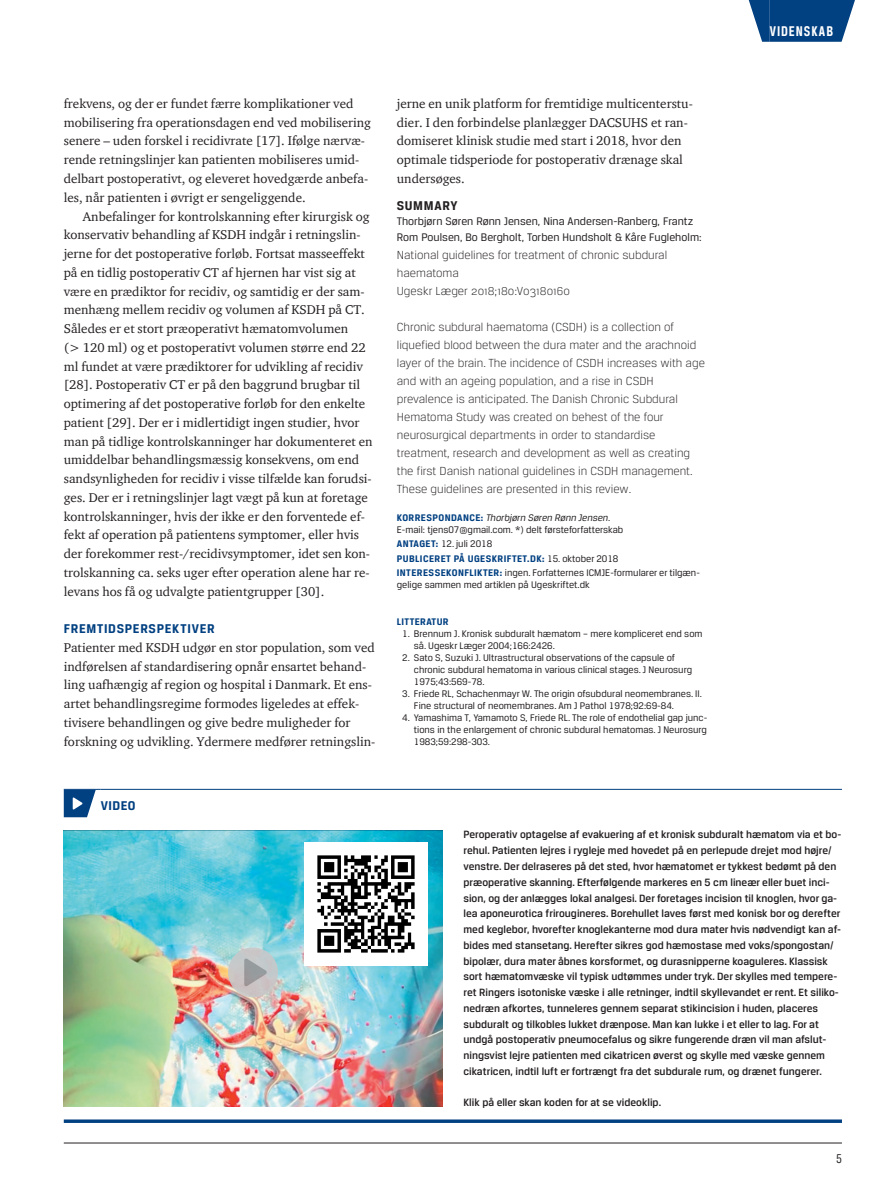
<style>
.page{position:relative;width:893px;height:1191px;background:#fff}
.page>*{position:absolute;margin:0;border:0;box-sizing:border-box;transform-origin:0 0}
.t1{font:700 15px "Breuer Condensed";letter-spacing:.065em;color:#fff}
.t2{font:700 13.5px "Breuer Text";letter-spacing:.05em;color:#014081}
.t3{font:700 13.5px "Breuer Text";color:#231f20}
.t4{font:13.5px "Breuer Condensed";color:#231f20}
.t5{font:13.05px/18.8px "ITC Charter Com";color:#231f20}
.t6{font:300 12.45px/18px "Breuer Text";color:#231f20}
.t7{font:11.7px/15.8px "Breuer Text";color:#231f20}
.t8{font:500 11.25px/15.8px "Breuer Text";color:#231f20}
.t9{font:10.2px/12px "Breuer Text";color:#231f20}
.t10{font:700 10.2px "Breuer Text";letter-spacing:.04em;color:#014081}
.s1{font-weight:700;color:#014081}
.s2{font-style:italic}
</style>
<div class="page">
<hr style="left:64px;top:1142px;width:778px;height:1px;background:#231f20">
<div style="left:770px;top:0;width:64px;height:42px;background:#014081"></div>
<svg style="left:749px;top:0;width:21px;height:42px"></svg>
<svg style="left:834px;top:0;width:21px;height:42px"></svg>
<hr style="left:64px;top:789px;width:37px;height:1px;background:#014081">
<hr style="left:101px;top:789px;width:741px;height:1px;background:#014081">
<svg style="left:64px;top:789px;width:32px;height:28px"></svg>
<img style="left:64px;top:830px;width:378px;height:276px">
<div style="left:228px;top:947px;width:50px;height:50px;background:#c7c8ca;border-radius:50%"></div>
<svg style="left:244px;top:958px;width:23px;height:29px"></svg>
<img style="left:305px;top:842px;width:123px;height:123px">
<svg style="left:64px;top:1119px;width:778px;height:4px;background:#235991"></svg>
<p class="t1" style="left:770px;top:23px;width:65px">VIDENSKAB</p>
<p class="t5" style="left:64px;top:94px;width:309px">frekvens, og der er fundet færre komplikationer ved mobilisering fra operationsdagen end ved mobilisering senere – uden forskel i recidivrate [17]. Ifølge nærvæ&shy;rende retningslinjer kan patienten mobiliseres umid&shy;delbart postoperativt, og eleveret hovedgærde anbefa&shy;les, når patienten i øvrigt er sengeliggende.</p>
<p class="t5" style="left:64px;top:206px;width:310px;text-indent:19px">Anbefalinger for kontrolskanning efter kirurgisk og konservativ behandling af KSDH indgår i retningslin&shy;jerne for det postoperative forløb. Fortsat masseeffekt på en tidlig postoperativ CT af hjernen har vist sig at være en prædiktor for recidiv, og samtidig er der sam&shy;menhæng mellem recidiv og volumen af KSDH på CT.<br>Således er et stort præoperativt hæmatomvolumen<br>(&gt; 120 ml) og et postoperativt volumen større end 22 ml fundet at være prædiktorer for udvikling af recidiv [28]. Postoperativ CT er på den baggrund brugbar til optimering af det postoperative forløb for den enkelte patient [29]. Der er i midlertidigt ingen studier, hvor man på tidlige kontrolskanninger har dokumenteret en umiddelbar behandlingsmæssig konsekvens, om end sandsynligheden for recidiv i visse tilfælde kan forudsi&shy;ges. Der er i retningslinjer lagt vægt på kun at foretage kontrolskanninger, hvis der ikke er den forventede ef&shy;fekt af operation på patientens symptomer, eller hvis der forekommer rest-/recidivsymptomer, idet sen kon&shy;trolskanning ca. seks uger efter operation alene har re&shy;levans hos få og udvalgte patientgrupper [30].</p>
<p class="t2" style="left:64px;top:621px;width:153px">FREMTIDSPERSPEKTIVER</p>
<p class="t5" style="left:64px;top:638px;width:313px">Patienter med KSDH udgør en stor population, som ved indførelsen af standardisering opnår ensartet behand&shy;ling uafhængig af region og hospital i Danmark. Et ens&shy;artet behandlingsregime formodes ligeledes at effek&shy;tivisere behandlingen og give bedre muligheder for forskning og udvikling. Ydermere medfører retningslin-</p>
<p class="t2" style="left:101px;top:798px;width:16px">VIDEO</p>
<p class="t5" style="left:397px;top:94px;width:297px">jerne en unik platform for fremtidige multicenterstu&shy;dier. I den forbindelse planlægger DACSUHS et ran&shy;domiseret klinisk studie med start i 2018, hvor den optimale tidsperiode for postoperativ drænage skal undersøges.</p>
<p class="t3" style="left:397px;top:198px;width:27px">SUMMARY</p>
<p class="t7" style="left:397px;top:214px;width:306px">Thorbjørn Søren Rønn Jensen, Nina Andersen-Ranberg, Frantz<br>Rom Poulsen, Bo Bergholt, Torben Hundsholt &amp; Kåre Fugleholm:</p>
<p class="t6" style="left:397px;top:246px;width:272px">National guidelines for treatment of chronic subdural haematoma<br>Ugeskr Læger 2018;180:V03180160</p>
<p class="t6" style="left:397px;top:318px;width:310px">Chronic subdural haematoma (CSDH) is a collection of liquefied blood between the dura mater and the arachnoid layer of the brain. The incidence of CSDH increases with age and with an ageing population, and a rise in CSDH prevalence is anticipated. The Danish Chronic Subdural Hematoma Study was created on behest of the four neurosurgical departments in order to standardise treatment, research and development as well as creating the first Danish national guidelines in CSDH management.<br>These guidelines are presented in this review.</p>
<p class="t9" style="left:397px;top:512px;width:228px"><span class="s1">KORRESPONDANCE:</span> <span class="s2">Thorbjørn Søren Rønn Jensen.<br></span>E-mail: tjens07@gmail.com. *) delt førsteforfatterskab</p>
<p class="t9" style="left:397px;top:537px;width:305px;line-height:14.1px"><span class="s1">ANTAGET:</span> 12. juli 2018<br><span class="s1">PUBLICERET PÅ UGESKRIFTET.DK:</span> 15. oktober 2018<br><span class="s1">INTERESSEKONFLIKTER:</span> ingen. Forfatternes ICMJE-formularer er tilgæn-</p>
<p class="t9" style="left:397px;top:578px;width:195px">gelige sammen med artiklen på Ugeskriftet.dk</p>
<p class="t10" style="left:397px;top:615px;width:53px">LITTERATUR</p>
<p class="t9" style="left:414px;top:627px;width:290px;text-indent:-12px">1. Brennum J. Kronisk subduralt hæmatom – mere kompliceret end som så. Ugeskr Læger 2004;166:2426.</p>
<p class="t9" style="left:414px;top:651px;width:280px;text-indent:-12px">2. Sato S, Suzuki J. Ultrastructural observations of the capsule of chronic subdural hematoma in various clinical stages. J Neurosurg<br>1975;43:569-78.</p>
<p class="t9" style="left:414px;top:687px;width:289px;text-indent:-12px">3. Friede RL, Schachenmayr W. The origin ofsubdural neomembranes. II.<br>Fine structural of neomembranes. Am J Pathol 1978;92:69-84.</p>
<p class="t9" style="left:414px;top:711px;width:295px;text-align:justify;text-indent:-12px">4. Yamashima T, Yamamoto S, Friede RL. The role of endothelial gap junc&shy;tions in the enlargement of chronic subdural hematomas. J Neurosurg 1983;59:298-303.</p>
<p class="t8" style="left:463px;top:826px;width:379px">Peroperativ optagelse af evakuering af et kronisk subduralt hæmatom via et bo&shy;rehul. Patienten lejres i rygleje med hovedet på en perlepude drejet mod højre/ venstre. Der delraseres på det sted, hvor hæmatomet er tykkest bedømt på den præoperative skanning. Efterfølgende markeres en 5 cm lineær eller buet inci&shy;sion, og der anlægges lokal analgesi. Der foretages incision til knoglen, hvor ga&shy;lea aponeurotica frirougineres. Borehullet laves først med konisk bor og derefter med keglebor, hvorefter knoglekanterne mod dura mater hvis nødvendigt kan af&shy;bides med stansetang. Herefter sikres god hæmostase med voks/spongostan/ bipolær, dura mater åbnes korsformet, og durasnipperne koaguleres. Klassisk sort hæmatomvæske vil typisk udtømmes under tryk. Der skylles med tempere&shy;ret Ringers isotoniske væske i alle retninger, indtil skyllevandet er rent. Et siliko&shy;nedræn afkortes, tunneleres gennem separat stikincision i huden, placeres subduralt og tilkobles lukket drænpose. Man kan lukke i et eller to lag. For at undgå postoperativ pneumocefalus og sikre fungerende dræn vil man afslut&shy;ningsvist lejre patienten med cikatricen øverst og skylle med væske gennem cikatricen, indtil luft er fortrængt fra det subdurale rum, og drænet fungerer.</p>
<p class="t8" style="left:463px;top:1094px;width:199px">Klik på eller skan koden for at se videoklip.</p>
<p class="t4" style="left:836px;top:1150px;width:7px">5</p>
</div>
